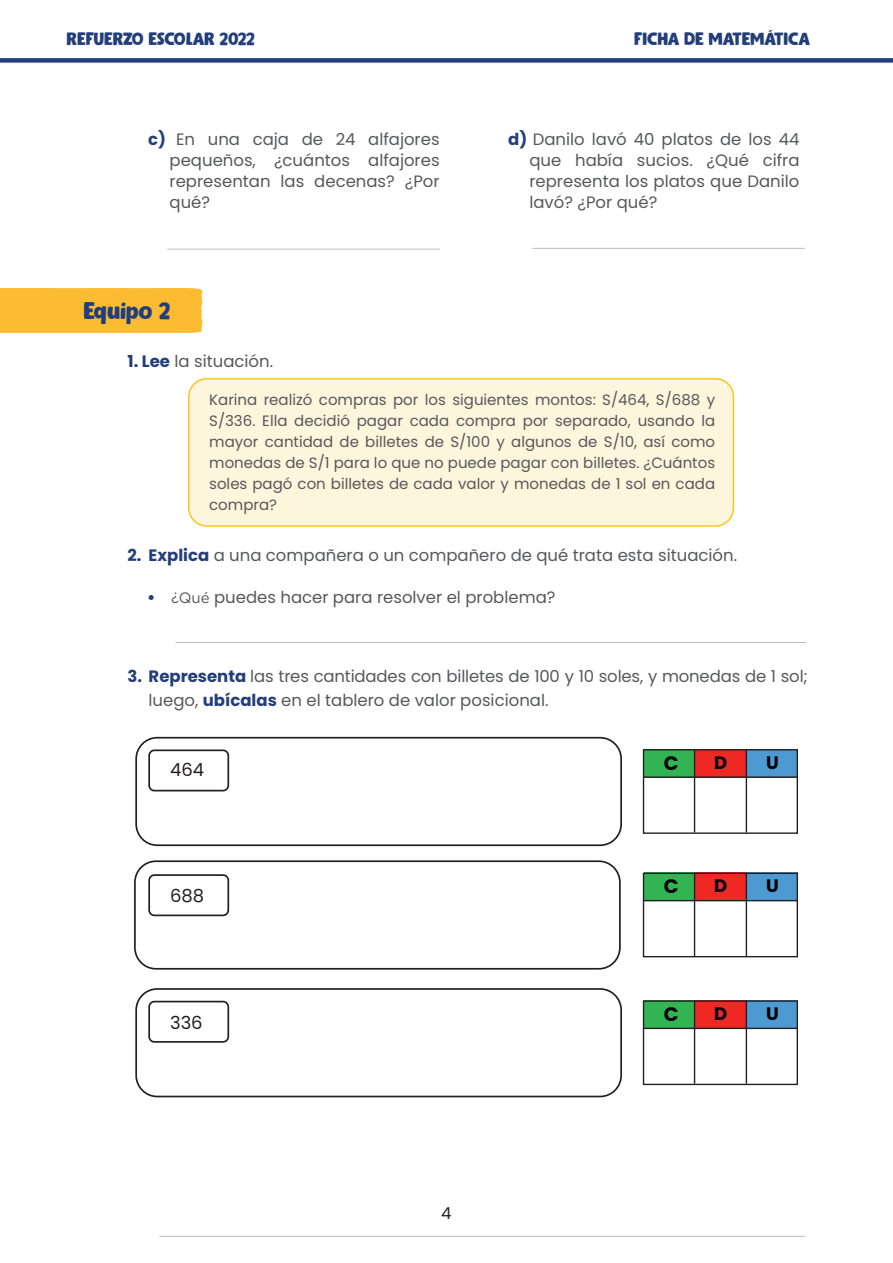
<style>
.page{position:relative;width:893px;height:1263px;background:#fff}
.page>*{position:absolute;margin:0;border:0;box-sizing:border-box;transform-origin:0 0}
.Subtitulo_Poppins{font:24px "Gumbo DEMO";color:#233e7b}
.Cuerpo_de_texto_alin{font:700 19.5px "Poppins";color:#000}
.t1{font:18px "Gumbo DEMO";color:#233e7b}
.t2{font:18px "Poppins";color:#231f20}
.t3{font:700 18px "Poppins";color:#000}
.Cuerpo_de_texto_alin-2{font:16.5px/21px "Poppins";color:#57585a;text-align:justify}
.t4{font:16.5px "Poppins";color:#231f20}
.Texto_base{font:15px/21px "Poppins";color:#57585a;text-align:justify}
.s1{font-weight:700;color:#233e7b}
.s2{font-weight:700;color:#263d7a}
.s3{font-family:"Gotham Rounded";font-size:15px}
</style>
<div class="page">
<div style="left:0;top:58px;width:893px;height:5px;background:#223e7f"></div>
<hr style="left:167px;top:249px;width:273px;height:1px;background:#231f20">
<hr style="left:532px;top:248px;width:273px;height:1px;background:#231f20">
<div style="left:0;top:288px;width:202px;height:45px;background:#fbbc33"></div>
<div style="left:189px;top:379px;width:544px;height:147px;background:#fef5dd;border-radius:18px"></div>
<div style="left:188px;top:378px;width:546px;height:149px;border:2px solid #fec422;border-radius:18px"></div>
<hr style="left:176px;top:642px;width:630px;height:1px;background:#231f20">
<hr style="left:159px;top:1236px;width:646px;height:1px;background:#231f20">
<div style="left:135px;top:737px;width:487px;height:109px;border:2px solid #231f20;border-radius:21px"></div>
<div style="left:134px;top:860px;width:487px;height:110px;border:2px solid #231f20;border-radius:21px"></div>
<div style="left:135px;top:988px;width:487px;height:109px;border:2px solid #231f20;border-radius:21px"></div>
<div style="left:148px;top:749px;width:81px;height:42px;border:2px solid #231f20;border-radius:5px"></div>
<div style="left:148px;top:874px;width:81px;height:42px;border:2px solid #231f20;border-radius:5px"></div>
<div style="left:148px;top:1001px;width:81px;height:42px;border:2px solid #231f20;border-radius:5px"></div>
<div style="left:695px;top:749px;width:51px;height:28px;background:#ee2823"></div>
<div style="left:644px;top:749px;width:51px;height:28px;background:#33b452"></div>
<div style="left:746px;top:749px;width:52px;height:28px;background:#4d99d1"></div>
<div style="left:643px;top:749px;width:155px;height:85px;border:1px solid #231f20"></div>
<hr style="left:643px;top:776px;width:154px;height:2px;background:#231f20">
<hr style="left:746px;top:749px;width:1px;height:83px;background:#231f20">
<hr style="left:694px;top:749px;width:1px;height:83px;background:#231f20">
<div style="left:695px;top:873px;width:51px;height:28px;background:#ee2823"></div>
<div style="left:644px;top:873px;width:51px;height:28px;background:#33b452"></div>
<div style="left:746px;top:873px;width:52px;height:28px;background:#4d99d1"></div>
<div style="left:643px;top:873px;width:155px;height:84px;border:1px solid #231f20"></div>
<hr style="left:643px;top:900px;width:154px;height:1px;background:#231f20">
<hr style="left:746px;top:873px;width:1px;height:83px;background:#231f20">
<hr style="left:694px;top:873px;width:1px;height:83px;background:#231f20">
<div style="left:695px;top:1000px;width:51px;height:29px;background:#ee2823"></div>
<div style="left:644px;top:1000px;width:51px;height:29px;background:#33b452"></div>
<div style="left:746px;top:1000px;width:52px;height:29px;background:#4d99d1"></div>
<div style="left:643px;top:1000px;width:155px;height:85px;border:1px solid #231f20"></div>
<hr style="left:643px;top:1028px;width:154px;height:1px;background:#231f20">
<hr style="left:746px;top:1000px;width:1px;height:84px;background:#231f20">
<hr style="left:694px;top:1000px;width:1px;height:84px;background:#231f20">
<p class="t1" style="left:67px;top:29px;width:190px">REFUERZO ESCOLAR 2022</p>
<p class="t1" style="left:634px;top:29px;width:177px">FICHA DE MATEMÁTICA</p>
<p class="Cuerpo_de_texto_alin-2" style="left:170px;top:129px;width:272px;text-indent:-21px"><span class="s1">c)</span> En una caja de 24 alfajores pequeños, ¿cuántos alfajores representan las decenas? ¿Por qué?</p>
<p class="Cuerpo_de_texto_alin-2" style="left:529px;top:129px;width:272px;text-indent:-21px"><span class="s1">d)</span> Danilo lavó 40 platos de los 44 que había sucios. ¿Qué cifra representa los platos que Danilo lavó? ¿Por qué?</p>
<p class="Subtitulo_Poppins" style="left:84px;top:298px;width:88px">Equipo 2</p>
<p class="Cuerpo_de_texto_alin-2" style="left:128px;top:351px;width:147px"><span class="s1">1. Lee</span> la situación.</p>
<p class="Texto_base" style="left:209px;top:389px;width:507px">Karina realizó compras por los siguientes montos: S/464, S/688 y S/336. Ella decidió pagar cada compra por separado, usando la mayor cantidad de billetes de S/100 y algunos de S/10, así como monedas de S/1 para lo que no puede pagar con billetes. ¿Cuántos soles pagó con billetes de cada valor y monedas de 1 sol en cada compra?</p>
<p class="Cuerpo_de_texto_alin-2" style="left:128px;top:545px;width:611px"><span class="s1">2. Ex</span><span class="s2">plica</span> a una compañera o un compañero de qué trata esta situación.</p>
<p class="Cuerpo_de_texto_alin-2" style="left:147px;top:587px;width:410px"><span class="s1">•</span> <span class="s3">¿Qué</span> puedes hacer para resolver el problema?</p>
<p class="Cuerpo_de_texto_alin-2" style="left:149px;top:664px;width:661px;line-height:24px;text-indent:-21px"><span class="s1">3. Representa</span> las tres cantidades con billetes de 100 y 10 soles, y monedas de 1 sol; luego, <span class="s1">ubícalas</span> en el tablero de valor posicional.</p>
<p class="t2" style="left:170px;top:759px;width:36px">464</p>
<p class="Cuerpo_de_texto_alin" style="left:664px;top:751px;width:16px">C</p>
<p class="t3" style="left:714px;top:752px;width:15px">D</p>
<p class="t3" style="left:766px;top:752px;width:14px">U</p>
<p class="t2" style="left:170px;top:885px;width:36px">688</p>
<p class="t2" style="left:170px;top:1012px;width:34px">336</p>
<p class="t4" style="left:441px;top:1203px;width:12px">4</p>
<p class="Cuerpo_de_texto_alin" style="left:664px;top:875px;width:16px">C</p>
<p class="t3" style="left:714px;top:876px;width:15px">D</p>
<p class="t3" style="left:766px;top:876px;width:14px">U</p>
<p class="Cuerpo_de_texto_alin" style="left:664px;top:1003px;width:16px">C</p>
<p class="t3" style="left:714px;top:1003px;width:15px">D</p>
<p class="t3" style="left:766px;top:1003px;width:14px">U</p>
</div>
